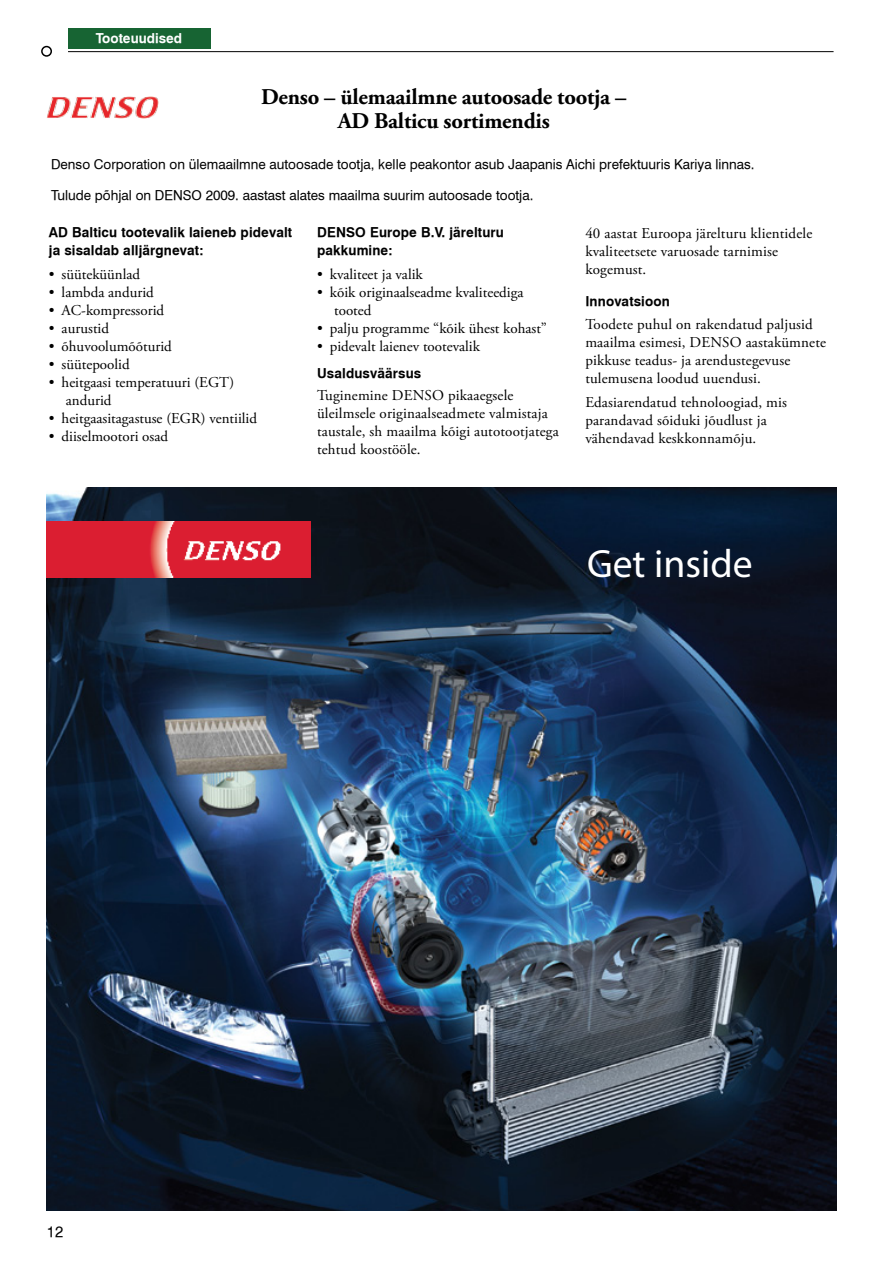
<style>
.page{position:relative;width:893px;height:1263px;background:#fff}
.page>*{position:absolute;margin:0;border:0;box-sizing:border-box;transform-origin:0 0}
.t1{font:39.6px "Helvetica LT45 Li";color:#fff}
.t2{font:700 22.5px/24px "Adobe Garamond Pro";letter-spacing:-.01em;color:#000;text-align:center}
.t3{font:15px/18px "Adobe Garamond Pro";letter-spacing:.01em;color:#000}
.t4{font:15px "Helvetica ULT";color:#000}
.t5{font:13.5px "Helvetica ULT";color:#000}
.t6{font:13.5px/18px "Helvetica ULT Bold";letter-spacing:.01em;color:#000}
.t7{font:13.5px "Helvetica ULT Bold";color:#fff}
</style>
<div class="page">
<hr style="left:68px;top:51px;width:765px;height:1px;background:#000">
<div style="left:41px;top:46px;width:11px;height:11px;border:2px solid #000;border-radius:50%"></div>
<div style="left:68px;top:28px;width:142px;height:21px;background:#176433"></div>
<img style="left:47px;top:96px;width:112px;height:23px">
<img style="left:47px;top:487px;width:789px;height:723px">
<img style="left:47px;top:522px;width:264px;height:55px">
<p class="t7" style="left:96px;top:30px;width:88px">Tooteuudised</p>
<h2 class="t2" style="left:261px;top:85px;width:367px">Denso – ülemaailmne autoosade tootja –<br>AD Balticu sortimendis</h2>
<p class="t5" style="left:51px;top:156px;width:705px">Denso Corporation on ülemaailmne autoosade tootja, kelle peakontor asub Jaapanis Aichi prefektuuris Kariya linnas.</p>
<p class="t5" style="left:51px;top:187px;width:484px">Tulude põhjal on DENSO 2009. aastast alates maailma suurim autoosade tootja.</p>
<p class="t6" style="left:49px;top:223px;width:245px">AD Balticu tootevalik laieneb pidevalt ja sisaldab alljärgnevat:</p>
<p class="t3" style="left:49px;top:266px;width:93px">• süüteküünlad</p>
<p class="t3" style="left:49px;top:284px;width:106px">• lambda andurid</p>
<p class="t3" style="left:49px;top:302px;width:117px">• AC-kompressorid</p>
<p class="t3" style="left:49px;top:320px;width:62px">• aurustid</p>
<p class="t3" style="left:49px;top:338px;width:124px">• õhuvoolumõõturid</p>
<p class="t3" style="left:49px;top:356px;width:82px">• süütepoolid</p>
<p class="t3" style="left:66px;top:374px;width:170px;text-indent:-17px">• heitgaasi temperatuuri (EGT) andurid</p>
<p class="t3" style="left:49px;top:410px;width:210px">• heitgaasitagastuse (EGR) ventiilid</p>
<p class="t3" style="left:49px;top:428px;width:121px">• diiselmootori osad</p>
<p class="t3" style="left:585px;top:224px;width:228px">40 aastat Euroopa järelturu klientidele kvaliteetsete varuosade tarnimise kogemust.</p>
<p class="t6" style="left:585px;top:292px;width:86px">Innovatsioon</p>
<p class="t3" style="left:585px;top:315px;width:242px">Toodete puhul on rakendatud paljusid maailma esimesi, DENSO aastakümnete pikkuse teadus- ja arendustegevuse tulemusena loodud uuendusi.</p>
<p class="t3" style="left:585px;top:394px;width:203px">Edasiarendatud tehnoloogiad, mis parandavad sõiduki jõudlust ja vähendavad keskkonnamõju.</p>
<p class="t6" style="left:317px;top:223px;width:188px">DENSO Europe B.V. järelturu pakkumine:</p>
<p class="t3" style="left:317px;top:266px;width:107px">• kvaliteet ja valik</p>
<p class="t3" style="left:334px;top:284px;width:191px;text-indent:-17px">• kõik originaalseadme kvaliteediga tooted</p>
<p class="t3" style="left:317px;top:320px;width:231px">• palju programme “kõik ühest kohast”</p>
<p class="t3" style="left:317px;top:338px;width:164px">• pidevalt laienev tootevalik</p>
<p class="t6" style="left:317px;top:364px;width:106px">Usaldusväärsus</p>
<p class="t3" style="left:317px;top:387px;width:243px">Tuginemine DENSO pikaaegsele üleilmsele originaalseadmete valmistaja taustale, sh maailma kõigi autotootjatega tehtud koostööle.</p>
<p class="t4" style="left:47px;top:1223px;width:18px">12</p>
<h1 class="t1" style="left:587px;top:540px;width:167px">Get inside</h1>
</div>
